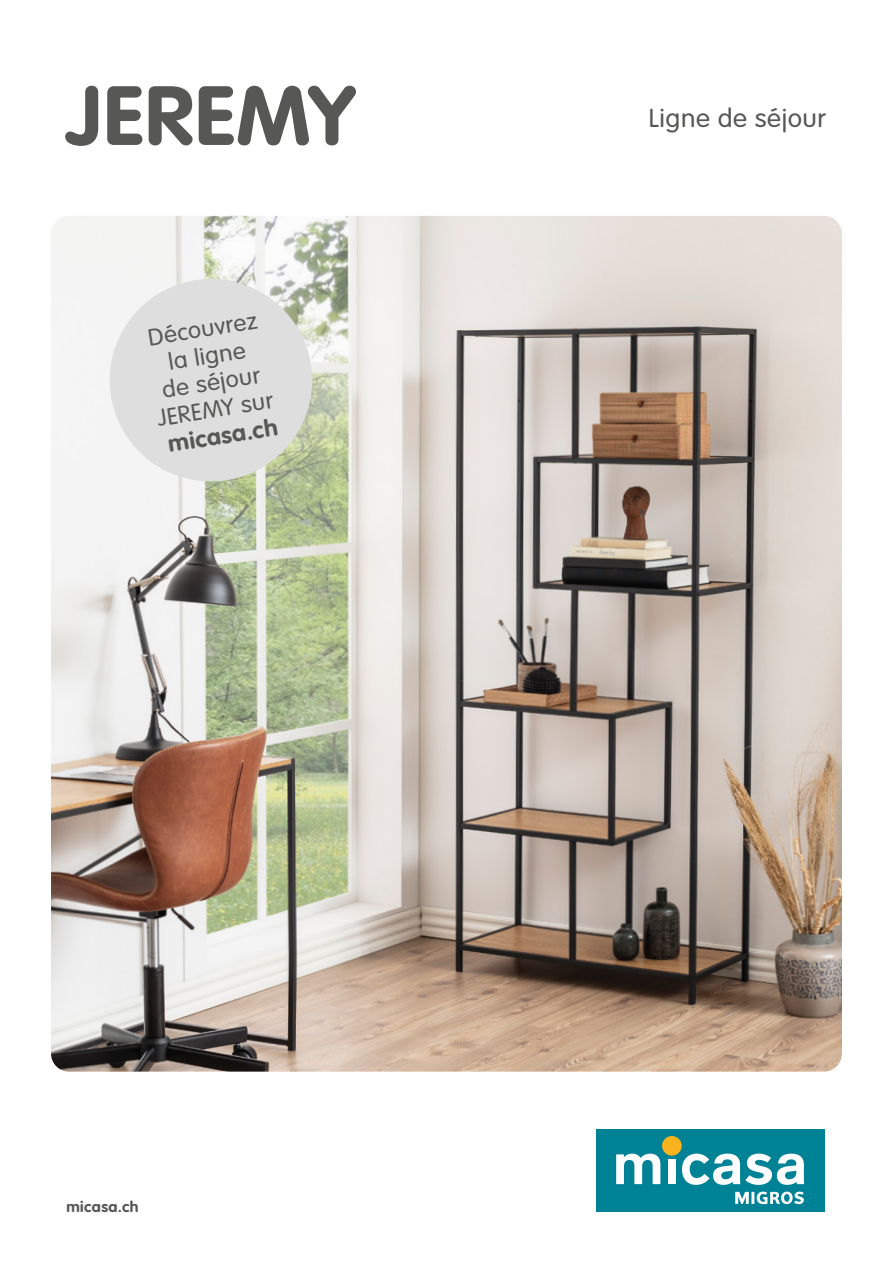
<style>
.page{position:relative;width:893px;height:1263px;background:#fff}
.page>*{position:absolute;margin:0;border:0;box-sizing:border-box;transform-origin:0 0}
.t1{font:700 82.5px "VAG Rounded";letter-spacing:.015em;color:#575756;scale:1.05 1}
.t2{font:300 25.5px "VAG Rounded";letter-spacing:.02em;color:#575756;scale:1.05 1}
.t3{font:300 23.25px/27px "VAG Rounded";color:#575756;text-align:center;scale:1.05 1}
.t4{font:700 23.25px "VAG Rounded";color:#575756;scale:1.05 1}
.t5{font:700 15px "VAG Rounded";letter-spacing:.03em;color:#575756;scale:1.05 1}
</style>
<div class="page">
<img style="left:51px;top:216px;width:791px;height:855px">
<svg style="left:102px;top:271px;width:218px;height:218px;fill:#dedede"></svg>
<div style="left:596px;top:1129px;width:228px;height:82px;background:#008296"></div>
<svg style="left:735px;top:1191px;width:69px;height:13px"></svg>
<svg style="left:616px;top:1153px;width:44px;height:31px"></svg>
<div style="left:662px;top:1136px;width:20px;height:20px;background:#fab31e;border-radius:50%"></div>
<div style="left:668px;top:1159px;width:8px;height:25px;background:#fff"></div>
<svg style="left:682px;top:1153px;width:122px;height:32px"></svg>
<h1 class="t1" style="left:66px;top:67px;width:277px">JEREMY</h1>
<p class="t3" style="left:143px;top:325px;width:113px;rotate:-9deg">Découvrez la ligne<br>de séjour<br>JEREMY sur</p>
<p class="t4" style="left:166px;top:430px;width:107px;rotate:-9deg">micasa.ch</p>
<p class="t2" style="left:649px;top:103px;width:170px">Ligne de séjour</p>
<p class="t5" style="left:66px;top:1198px;width:70px">micasa.ch</p>
</div>
